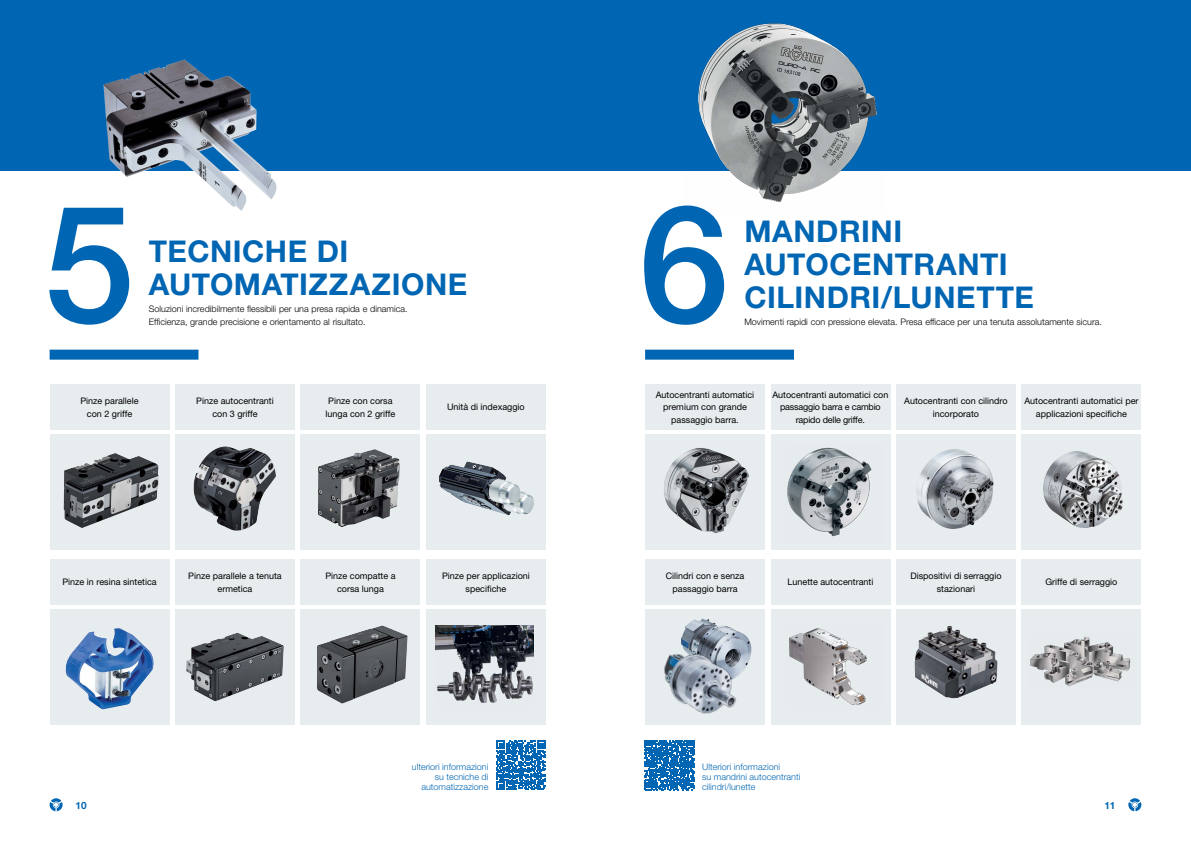
<style>
.page{position:relative;width:1191px;height:842px;background:#fff}
.page>*{position:absolute;margin:0;border:0;box-sizing:border-box;transform-origin:0 0}
.t1{font:500 163.8px "Helvetica Neue LT Pro";color:#0066b3}
.t2{font:700 30px/33px "Helvetica Neue LT Pro";letter-spacing:.02em;color:#0066b3}
.t3{font:700 10px "Helvetica Neue LT Pro";color:#0066b3}
.t4{font:9px/12.6px "Helvetica Neue LT Pro";color:#000;text-align:center}
.t5{font:300 9px/12.6px "Helvetica Neue LT Pro";color:#000}
.t6{font:300 9px/10px "Helvetica Neue LT Pro";color:#0066b3}
.t7{font:9px/12.6px "Helvetica Neue LT Pro";letter-spacing:-.02em;color:#000;text-align:center}
</style>
<div class="page">
<svg style="left:1128px;top:798px;width:13px;height:13px"></svg>
<svg style="left:50px;top:798px;width:13px;height:13px"></svg>
<div style="left:50px;top:435px;width:119px;height:115px;background:#e7ecef"></div>
<div style="left:175px;top:435px;width:120px;height:115px;background:#e7ecef"></div>
<div style="left:300px;top:435px;width:120px;height:115px;background:#e7ecef"></div>
<div style="left:426px;top:435px;width:120px;height:115px;background:#e7ecef"></div>
<div style="left:50px;top:610px;width:119px;height:115px;background:#e7ecef"></div>
<div style="left:175px;top:610px;width:120px;height:115px;background:#e7ecef"></div>
<div style="left:300px;top:610px;width:120px;height:115px;background:#e7ecef"></div>
<div style="left:426px;top:610px;width:120px;height:115px;background:#e7ecef"></div>
<div style="left:50px;top:385px;width:119px;height:45px;background:#e7ecef"></div>
<div style="left:175px;top:385px;width:120px;height:45px;background:#e7ecef"></div>
<div style="left:300px;top:385px;width:120px;height:45px;background:#e7ecef"></div>
<div style="left:426px;top:385px;width:120px;height:45px;background:#e7ecef"></div>
<div style="left:50px;top:560px;width:119px;height:45px;background:#e7ecef"></div>
<div style="left:175px;top:560px;width:120px;height:45px;background:#e7ecef"></div>
<div style="left:300px;top:560px;width:120px;height:45px;background:#e7ecef"></div>
<div style="left:426px;top:560px;width:120px;height:45px;background:#e7ecef"></div>
<div style="left:0;top:0;width:604px;height:170px;background:#0066b3"></div>
<img style="left:63px;top:453px;width:96px;height:75px">
<img style="left:193px;top:446px;width:83px;height:85px">
<img style="left:318px;top:449px;width:82px;height:78px">
<img style="left:65px;top:628px;width:89px;height:81px">
<img style="left:186px;top:633px;width:98px;height:68px">
<img style="left:317px;top:625px;width:90px;height:78px">
<img style="left:435px;top:625px;width:98px;height:78px">
<img style="left:439px;top:461px;width:95px;height:54px">
<div style="left:50px;top:350px;width:148px;height:10px;background:#0066b3"></div>
<img style="left:103px;top:60px;width:174px;height:151px">
<div style="left:645px;top:435px;width:120px;height:115px;background:#e7ecef"></div>
<div style="left:770px;top:435px;width:120px;height:115px;background:#e7ecef"></div>
<div style="left:896px;top:435px;width:120px;height:115px;background:#e7ecef"></div>
<div style="left:1021px;top:435px;width:120px;height:115px;background:#e7ecef"></div>
<div style="left:645px;top:610px;width:120px;height:115px;background:#e7ecef"></div>
<div style="left:770px;top:610px;width:120px;height:115px;background:#e7ecef"></div>
<div style="left:896px;top:610px;width:120px;height:115px;background:#e7ecef"></div>
<div style="left:1021px;top:610px;width:120px;height:115px;background:#e7ecef"></div>
<div style="left:645px;top:385px;width:120px;height:45px;background:#e7ecef"></div>
<div style="left:770px;top:385px;width:120px;height:45px;background:#e7ecef"></div>
<div style="left:896px;top:385px;width:120px;height:45px;background:#e7ecef"></div>
<div style="left:1021px;top:385px;width:120px;height:45px;background:#e7ecef"></div>
<div style="left:645px;top:560px;width:120px;height:45px;background:#e7ecef"></div>
<div style="left:770px;top:560px;width:120px;height:45px;background:#e7ecef"></div>
<div style="left:896px;top:560px;width:120px;height:45px;background:#e7ecef"></div>
<div style="left:1021px;top:560px;width:120px;height:45px;background:#e7ecef"></div>
<div style="left:587px;top:0;width:604px;height:170px;background:#0066b3"></div>
<img style="left:916px;top:449px;width:78px;height:80px">
<img style="left:1043px;top:451px;width:80px;height:77px">
<img style="left:681px;top:618px;width:71px;height:47px">
<img style="left:664px;top:642px;width:83px;height:72px">
<img style="left:1030px;top:636px;width:101px;height:51px">
<img style="left:914px;top:626px;width:83px;height:73px">
<img style="left:787px;top:447px;width:85px;height:90px">
<img style="left:664px;top:448px;width:85px;height:85px">
<div style="left:645px;top:350px;width:149px;height:10px;background:#0066b3"></div>
<img style="left:683px;top:23px;width:201px;height:179px">
<img style="left:789px;top:628px;width:78px;height:78px">
<svg style="left:644px;top:740px;width:50px;height:50px;background:#237bbd"></svg>
<svg style="left:496px;top:741px;width:49px;height:49px"></svg>
<h1 class="t1" style="left:44px;top:166px;width:93px">5</h1>
<h2 class="t2" style="left:149px;top:234px;width:320px">TECNICHE DI<br>AUTOMATIZZAZIONE</h2>
<p class="t5" style="left:149px;top:302px;width:260px">Soluzioni incredibilmente flessibili per una presa rapida e dinamica.<br>Efficienza, grande precisione e orientamento al risultato.</p>
<h1 class="t1" style="left:638px;top:167px;width:93px">6</h1>
<h2 class="t2" style="left:744px;top:214px;width:291px">MANDRINI<br>AUTOCENTRANTI<br>CILINDRI/LUNETTE</h2>
<p class="t5" style="left:744px;top:315px;width:359px">Movimenti rapidi con pressione elevata. Presa efficace per una tenuta assolutamente sicura.</p>
<p class="t4" style="left:80px;top:394px;width:60px">Pinze parallele con 2 griffe</p>
<p class="t4" style="left:196px;top:394px;width:79px">Pinze autocentranti con 3 griffe</p>
<p class="t4" style="left:325px;top:394px;width:71px">Pinze con corsa lunga con 2 griffe</p>
<p class="t4" style="left:447px;top:401px;width:79px">Unità di indexaggio</p>
<p class="t4" style="left:655px;top:388px;width:100px">Autocentranti automatici premium con grande passaggio barra.</p>
<p class="t7" style="left:772px;top:388px;width:118px">Autocentranti automatici con passaggio barra e cambio rapido delle griffe.</p>
<p class="t4" style="left:904px;top:394px;width:105px">Autocentranti con cilindro incorporato</p>
<p class="t4" style="left:1024px;top:394px;width:116px">Autocentranti automatici per applicazioni specifiche</p>
<p class="t4" style="left:62px;top:576px;width:96px">Pinze in resina sintetica</p>
<p class="t4" style="left:188px;top:569px;width:95px">Pinze parallele a tenuta ermetica</p>
<p class="t4" style="left:325px;top:569px;width:72px">Pinze compatte a corsa lunga</p>
<p class="t4" style="left:442px;top:569px;width:89px">Pinze per applicazioni specifiche</p>
<p class="t4" style="left:665px;top:569px;width:80px">Cilindri con e senza passaggio barra</p>
<p class="t4" style="left:1045px;top:576px;width:73px">Griffe di serraggio</p>
<p class="t4" style="left:910px;top:569px;width:93px">Dispositivi di serraggio stazionari</p>
<p class="t4" style="left:787px;top:576px;width:87px">Lunette autocentranti</p>
<p class="t6" style="left:412px;top:761px;width:78px;text-align:right">ulteriori informazioni su tecniche di automatizzazione</p>
<p class="t6" style="left:702px;top:761px;width:100px">Ulteriori informazioni<br>su mandrini autocentranti cilindri/lunette</p>
<p class="t3" style="left:75px;top:799px;width:13px">10</p>
<p class="t3" style="left:1104px;top:799px;width:13px">11</p>
</div>
